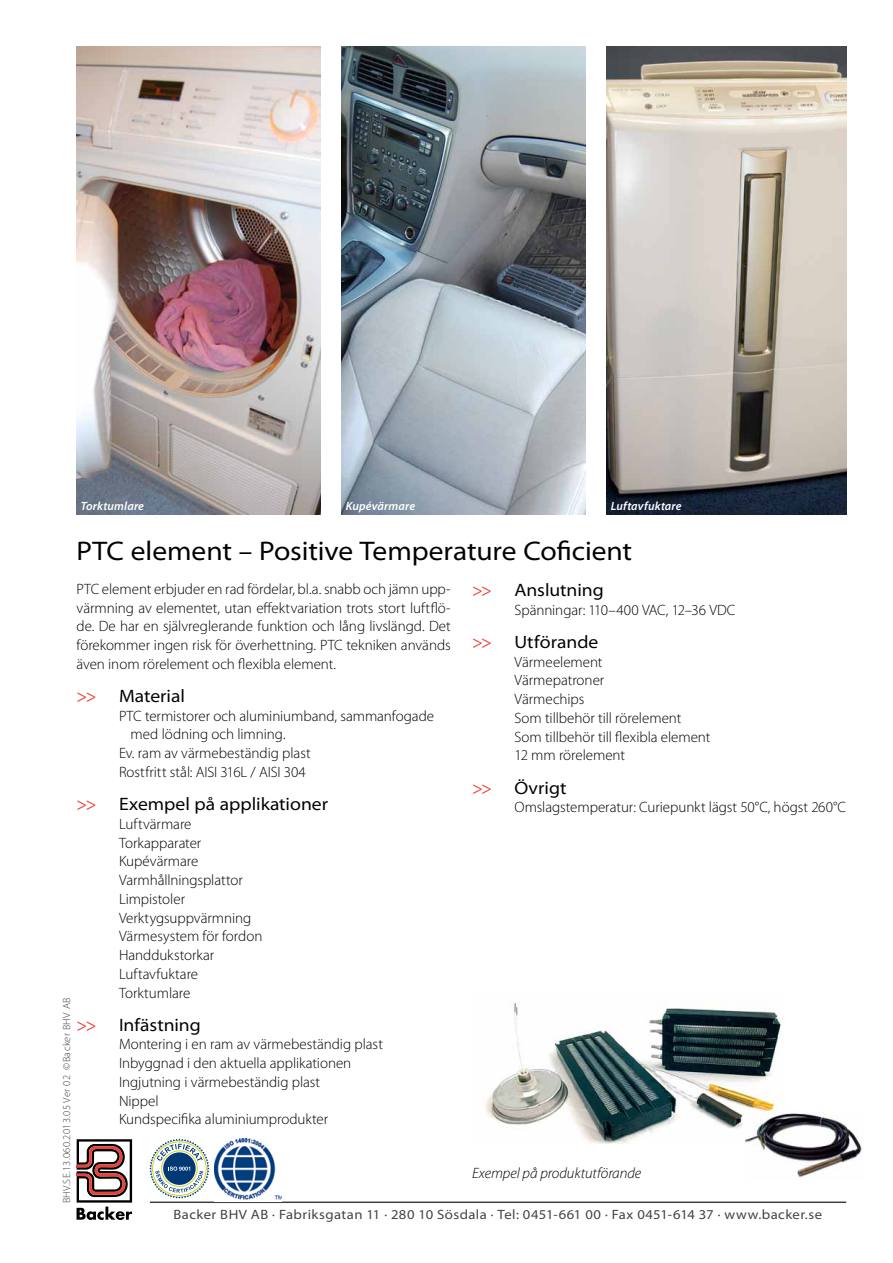
<style>
.page{position:relative;width:893px;height:1263px;background:#fff}
.page>*{position:absolute;margin:0;border:0;box-sizing:border-box;transform-origin:0 0}
.t1{font:semi-expanded 27px "Myriad Pro";letter-spacing:-.005em;color:#000}
.t2{font:semi-expanded 18px "Myriad Pro";color:#000}
.t3{font:semi-expanded 18px "Myriad Pro";color:#ef4135}
.t4{font:300 15px/18.8px "Myriad Pro";letter-spacing:-.005em;color:#000}
.t5{font:italic 300 15px "Myriad Pro";letter-spacing:-.005em;color:#000}
.t6{font:semi-expanded 13.5px "Myriad Pro";letter-spacing:.03em;color:#414042}
.t7{font:italic 600 12px "Myriad Pro";letter-spacing:.01em;color:#fff}
.t8{font:300 10.5px "Myriad Pro";letter-spacing:.03em;color:#414042}
</style>
<div class="page">
<hr style="left:150px;top:1201px;width:696px;height:2px;background:#414042">
<svg style="left:77px;top:1139px;width:55px;height:81px"></svg>
<svg style="left:149px;top:1138px;width:60px;height:60px"></svg>
<img style="left:215px;top:1139px;width:67px;height:63px">
<img style="left:607px;top:47px;width:239px;height:467px">
<img style="left:77px;top:47px;width:243px;height:467px">
<img style="left:342px;top:47px;width:243px;height:467px">
<img style="left:484px;top:1002px;width:298px;height:142px">
<img style="left:745px;top:1111px;width:117px;height:67px">
<p class="t7" style="left:81px;top:499px;width:65px">Torktumlare</p>
<p class="t7" style="left:346px;top:499px;width:71px">Kupévärmare</p>
<p class="t7" style="left:611px;top:499px;width:72px">Luftavfuktare</p>
<h1 class="t1" style="left:77px;top:536px;width:557px">PTC element – Positive Temperature Coficient</h1>
<p class="t3" style="left:472px;top:580px;width:21px">&gt;&gt;</p>
<p class="t2" style="left:514px;top:580px;width:91px">Anslutning</p>
<p class="t4" style="left:514px;top:601px;width:222px">Spänningar: 110–400 VAC, 12–36 VDC</p>
<p class="t3" style="left:472px;top:632px;width:21px">&gt;&gt;</p>
<p class="t2" style="left:514px;top:632px;width:85px">Utförande</p>
<p class="t4" style="left:514px;top:652px;width:197px">Värmeelement<br>Värmepatroner<br>Värmechips<br>Som tillbehör till rörelement<br>Som tillbehör till flexibla element<br>12 mm rörelement</p>
<p class="t3" style="left:472px;top:777px;width:21px">&gt;&gt;</p>
<p class="t2" style="left:514px;top:777px;width:54px">Övrigt</p>
<p class="t4" style="left:514px;top:798px;width:333px">Omslagstemperatur: Curiepunkt lägst 50°C, högst 260°C</p>
<p class="t4" style="left:77px;top:580px;width:376px;text-align:justify">PTC element erbjuder en rad fördelar, bl.a. snabb och jämn upp&shy;värmning av elementet, utan effektvariation trots stort luftflö&shy;de. De har en självreglerande funktion och lång livslängd. Det förekommer ingen risk för överhettning. PTC tekniken används även inom rörelement och flexibla element.</p>
<p class="t3" style="left:77px;top:686px;width:21px">&gt;&gt;</p>
<p class="t2" style="left:119px;top:686px;width:67px">Material</p>
<p class="t4" style="left:119px;top:706px;width:317px">PTC termistorer och aluminiumband, sammanfogade</p>
<p class="t4" style="left:131px;top:725px;width:157px">med lödning och limning.</p>
<p class="t4" style="left:119px;top:744px;width:193px">Ev. ram av värmebeständig plast</p>
<p class="t4" style="left:119px;top:763px;width:188px">Rostfritt stål: AISI 316L / AISI 304</p>
<p class="t3" style="left:77px;top:794px;width:21px">&gt;&gt;</p>
<p class="t2" style="left:119px;top:794px;width:211px">Exempel på applikationer</p>
<p class="t4" style="left:119px;top:815px;width:145px">Luftvärmare<br>Torkapparater<br>Kupévärmare<br>Varmhållningsplattor<br>Limpistoler<br>Verktygsuppvärmning<br>Värmesystem för fordon<br>Handdukstorkar<br>Luftavfuktare<br>Torktumlare</p>
<p class="t3" style="left:77px;top:1015px;width:21px">&gt;&gt;</p>
<p class="t2" style="left:119px;top:1015px;width:83px">Infästning</p>
<p class="t4" style="left:119px;top:1035px;width:265px">Montering i en ram av värmebeständig plast<br>Inbyggnad i den aktuella applikationen<br>Ingjutning i värmebeständig plast<br>Nippel<br>Kundspecifika aluminiumprodukter</p>
<p class="t8" style="left:61px;top:1203px;width:207px;rotate:-90deg">BHV.SE.13.060.2013.05 Ver 02 ©Backer BHV AB</p>
<p class="t5" style="left:472px;top:1164px;width:171px">Exempel på produktutförande</p>
<p class="t6" style="left:174px;top:1207px;width:650px">Backer BHV AB · Fabriksgatan 11 · 280 10 Sösdala · Tel: 0451-661 00 · Fax 0451-614 37 · www.backer.se</p>
</div>
